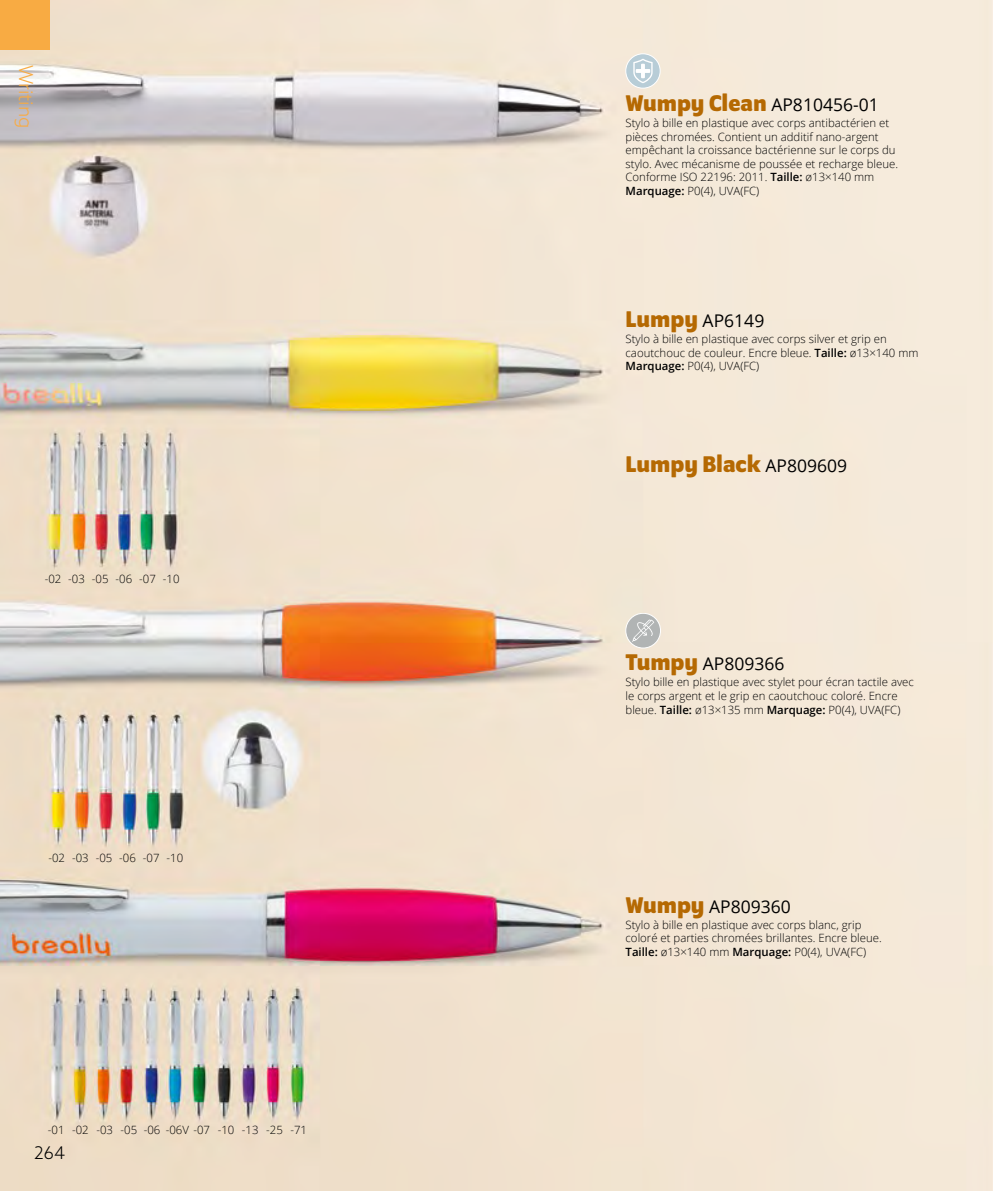
<style>
.page{position:relative;width:993px;height:1191px;background:#fff}
.page>*{position:absolute;margin:0;border:0;box-sizing:border-box;transform-origin:0 0}
.t1{font:700 24.5px "Program OT";color:#b56902}
.t2{font:300 19.25px "Azo Sans";color:#f8ab43}
.t3{font:17.5px "Open Sans";color:#000}
.t4{font:300 17.5px "Azo Sans";color:#000}
.t5{font:300 11.38px/13.7px "Open Sans";color:#000}
.s1{font-family:"Program OT";font-weight:700;font-size:24.5px;color:#b56902}
.s2{font-weight:600}
.s3{font-family:"Open Sans";font-weight:400;font-size:17.5px;color:#000}
</style>
<div class="page">
<img style="left:0;top:0;width:992px;height:1191px">
<svg style="left:625px;top:613px;width:35px;height:35px"></svg>
<div style="left:625px;top:613px;width:35px;height:35px;border:1px solid #fff;border-radius:50%"></div>
<svg style="left:631px;top:619px;width:23px;height:23px"></svg>
<div style="left:625px;top:54px;width:35px;height:34px;background:#b8cdd7;border-radius:50%"></div>
<div style="left:625px;top:54px;width:35px;height:34px;border:1px solid #fff;border-radius:50%"></div>
<svg style="left:633px;top:59px;width:19px;height:24px"></svg>
<div style="left:0;top:0;width:50px;height:50px;background:#f8ab43"></div>
<h2 class="t2" style="left:38px;top:64px;width:66px;rotate:90deg">Writing</h2>
<p class="t5" style="left:45px;top:572px;width:18px">-02</p>
<p class="t5" style="left:68px;top:572px;width:18px">-03</p>
<p class="t5" style="left:92px;top:572px;width:18px">-05</p>
<p class="t5" style="left:115px;top:572px;width:18px">-06</p>
<p class="t5" style="left:139px;top:572px;width:18px">-07</p>
<p class="t5" style="left:163px;top:572px;width:18px">-10</p>
<p class="t5" style="left:48px;top:850px;width:18px">-02</p>
<p class="t5" style="left:72px;top:850px;width:18px">-03</p>
<p class="t5" style="left:96px;top:850px;width:18px">-05</p>
<p class="t5" style="left:119px;top:850px;width:18px">-06</p>
<p class="t5" style="left:143px;top:850px;width:18px">-07</p>
<p class="t5" style="left:166px;top:850px;width:18px">-10</p>
<p class="t5" style="left:48px;top:1123px;width:260px">-01 -02 -03 -05 -06 -06V -07 -10 -13 -25 -71</p>
<h3 class="t4" style="left:34px;top:1141px;width:32px">264</h3>
<h3 class="t3" style="left:625px;top:92px;width:254px"><span class="s1">Wumpy Clean</span> AP810456-01</h3>
<p class="t5" style="left:625px;top:116px;width:274px">Stylo à bille en plastique avec corps antibactérien et pièces chromées. Contient un additif nano-argent empêchant la croissance bactérienne sur le corps du stylo. Avec mécanisme de poussée et recharge bleue.<br>Conforme ISO 22196: 2011. <span class="s2">Taille:</span> ø13×140 mm <span class="s2">Marquage:</span> P0(4), UVA(FC)</p>
<h3 class="t3" style="left:625px;top:308px;width:140px"><span class="s1">Lumpy</span> AP6149</h3>
<p class="t5" style="left:625px;top:332px;width:294px">Stylo à bille en plastique avec corps silver et grip en caoutchouc de couleur. Encre bleue. <span class="s2">Taille:</span> ø13×140 mm<br><span class="s2">Marquage:</span> P0(4), UVA(FC)</p>
<h1 class="t1" style="left:625px;top:450px;width:223px">Lumpy Black <span class="s3">AP809609</span></h1>
<h3 class="t3" style="left:625px;top:652px;width:160px"><span class="s1">Tumpy</span> AP809366</h3>
<p class="t5" style="left:625px;top:675px;width:290px">Stylo bille en plastique avec stylet pour écran tactile avec le corps argent et le grip en caoutchouc coloré. Encre bleue. <span class="s2">Taille:</span> ø13×135 mm <span class="s2">Marquage:</span> P0(4), UVA(FC)</p>
<h3 class="t3" style="left:625px;top:894px;width:167px"><span class="s1">Wumpy</span> AP809360</h3>
<p class="t5" style="left:625px;top:917px;width:257px">Stylo à bille en plastique avec corps blanc, grip coloré et parties chromées brillantes. Encre bleue.<br><span class="s2">Taille:</span> ø13×140 mm <span class="s2">Marquage:</span> P0(4), UVA(FC)</p>
</div>
